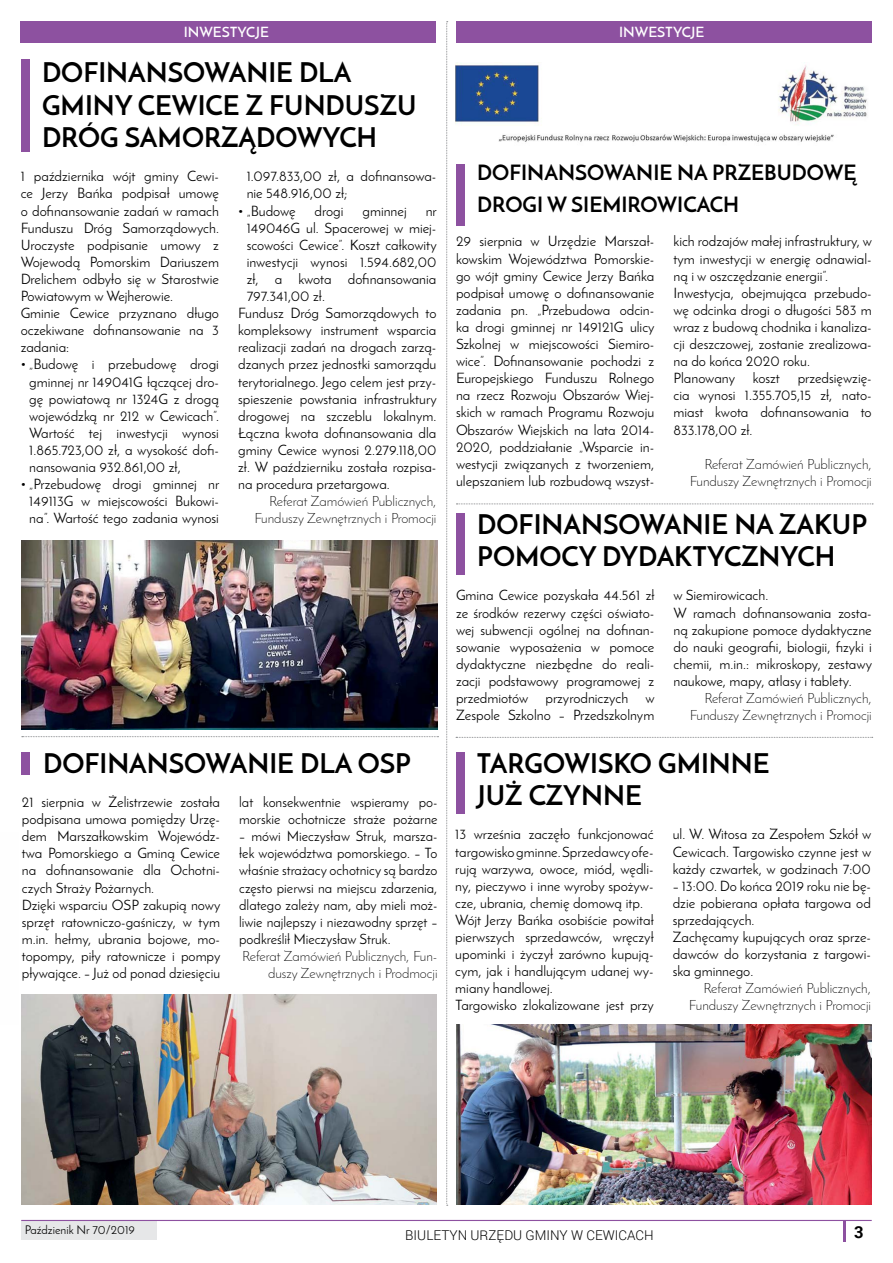
<style>
.page{position:relative;width:893px;height:1263px;background:#fff}
.page>*{position:absolute;margin:0;border:0;box-sizing:border-box;transform-origin:0 0}
.t1{font:700 27px/32.4px "Josefin Sans";color:#000}
.t2{font:700 27px/32.4px "Josefin Sans";letter-spacing:.065em;color:#000}
.t3{font:700 21px/32.4px "Josefin Sans";letter-spacing:.14em;color:#000}
.t4{font:700 16.5px "Roboto";color:#000}
.t5{font:14.25px/17.1px "Josefin Sans";color:#000}
.t6{font:300 14.25px/17.1px "Josefin Sans";color:#000;text-align:right}
.t7{font:600 14.25px "Josefin Sans";color:#fff}
.t8{font:300 13.5px "Roboto";color:#000}
.t9{font:12px "Josefin Sans";color:#000}
</style>
<div class="page">
<div style="left:21px;top:1220px;width:135px;height:19px;background:#e6e7e8"></div>
<hr style="left:21px;top:1220px;width:851px;height:1px;background:#8d51a0">
<hr style="left:843px;top:1220px;width:3px;height:22px;background:#8d51a0">
<div style="left:21px;top:21px;width:415px;height:22px;background:#8d51a0"></div>
<div style="left:456px;top:21px;width:416px;height:22px;background:#8d51a0"></div>
<div style="left:21px;top:60px;width:9px;height:92px;background:#8d51a0"></div>
<div style="left:456px;top:164px;width:9px;height:61px;background:#8d51a0"></div>
<div style="left:21px;top:753px;width:9px;height:22px;background:#8d51a0"></div>
<div style="left:456px;top:514px;width:9px;height:61px;background:#8d51a0"></div>
<div style="left:456px;top:753px;width:9px;height:61px;background:#8d51a0"></div>
<svg style="left:456px;top:503px;width:417px;height:1px"></svg>
<svg style="left:456px;top:737px;width:417px;height:1px"></svg>
<svg style="left:22px;top:736px;width:416px;height:1px"></svg>
<svg style="left:446px;top:21px;width:2px;height:1185px"></svg>
<img style="left:21px;top:540px;width:416px;height:190px">
<img style="left:456px;top:1025px;width:415px;height:180px">
<img style="left:21px;top:994px;width:416px;height:211px">
<img style="left:456px;top:63px;width:411px;height:79px">
<p class="t7" style="left:184px;top:23px;width:87px">INWESTYCJE</p>
<p class="t7" style="left:619px;top:23px;width:87px">INWESTYCJE</p>
<h1 class="t1" style="left:42px;top:57px;width:75px">DOFINANSOWANIE</h1>
<h1 class="t1" style="left:299px;top:57px;width:54px">DLA</h1>
<h1 class="t1" style="left:42px;top:89px;width:114px">GMINY CEWICE</h1>
<h1 class="t1" style="left:42px;top:89px;width:376px;text-indent:204px">Z FUNDUSZU<br>DRÓG SA MORZĄDOW</h1>
<h1 class="t1" style="left:322px;top:121px;width:56px">YCH</h1>
<p class="t5" style="left:21px;top:168px;width:200px">1 października wójt gminy Cewi&shy;ce Jerzy Bańka podpisał umowę o dofinansowanie zadań w ramach<br>Funduszu Dróg Samorządowych.<br>Uroczyste podpisanie umowy z<br>Wojewodą Pomorskim Dariuszem<br>Drelichem odbyło się w Starostwie<br>Powiatowym w Wejherowie.<br>Gminie Cewice przyznano długo oczekiwane dofinansowanie na 3 zadania:</p>
<p class="t5" style="left:29px;top:356px;width:191px;text-align:justify;text-indent:-9px">• „Budowę i przebudowę drogi gminnej nr 149041G łączącej dro&shy;gę powiatową nr 1324G z drogą wojewódzką nr 212 w Cewicach”.<br>Wartość tej inwestycji wynosi 1.865.723,00 zł, a wysokość dofi&shy;nansowania 932.861,00 zł,</p>
<p class="t5" style="left:21px;top:475px;width:200px;text-align:center">• „Przebudowę drogi gminnej nr<br>149113G w miejscowości Bukowi&shy;na”. Wartość tego zadania wynosi</p>
<p class="t5" style="left:247px;top:168px;width:191px">1.097.833,00 zł, a dofinansowa&shy;nie 548.916,00 zł;</p>
<p class="t5" style="left:238px;top:202px;width:59px">• „Budowę</p>
<p class="t5" style="left:315px;top:202px;width:30px">drogi</p>
<p class="t5" style="left:362px;top:202px;width:46px">gminnej</p>
<p class="t5" style="left:426px;top:202px;width:13px">nr</p>
<p class="t5" style="left:247px;top:219px;width:191px">149046G ul. Spacerowej w miej-</p>
<p class="t5" style="left:247px;top:236px;width:192px">scowości Cewice”. Koszt całkowity</p>
<p class="t5" style="left:247px;top:253px;width:191px">inwestycji wynosi 1.594.682,00</p>
<p class="t5" style="left:247px;top:270px;width:191px">zł, a kwota dofinansowania</p>
<p class="t5" style="left:247px;top:287px;width:80px">797.341,00 zł.</p>
<p class="t5" style="left:238px;top:304px;width:200px">Fundusz Dróg Samorządowych to</p>
<p class="t5" style="left:238px;top:322px;width:200px">kompleksowy instrument wsparcia</p>
<p class="t5" style="left:238px;top:339px;width:200px">realizacji zadań na drogach zarzą-</p>
<p class="t5" style="left:238px;top:356px;width:200px">dzanych przez jednostki samorządu</p>
<p class="t5" style="left:238px;top:373px;width:200px">terytorialnego. Jego celem jest przy-</p>
<p class="t5" style="left:238px;top:390px;width:200px">spieszenie powstania infrastruktury</p>
<p class="t5" style="left:238px;top:407px;width:200px">drogowej na szczeblu lokalnym.</p>
<p class="t5" style="left:238px;top:424px;width:200px">Łączna kwota dofinansowania dla</p>
<p class="t5" style="left:238px;top:441px;width:200px">gminy Cewice wynosi 2.279.118,00</p>
<p class="t5" style="left:238px;top:458px;width:200px">zł. W październiku została rozpisa-</p>
<p class="t5" style="left:238px;top:475px;width:153px">na procedura przetargowa.</p>
<p class="t6" style="left:254px;top:493px;width:184px">Referat Zamówień Publicznych,<br>Funduszy Zewnętrznych i Promocji</p>
<h1 class="t1" style="left:43px;top:747px;width:75px">DOFINANSOWANIE</h1>
<h1 class="t1" style="left:300px;top:747px;width:76px">DLAOSP</h1>
<p class="t5" style="left:22px;top:793px;width:200px">21 sierpnia w Żelistrzewie została podpisana umowa pomiędzy Urzę&shy;dem Marszałkowskim Wojewódz&shy;twa Pomorskiego a Gminą Cewice na dofinansowanie dla Ochotni&shy;czych Straży Pożarnych.<br>Dzięki wsparciu OSP zakupią nowy sprzęt ratowniczo-gaśniczy, w tym m.in. hełmy, ubrania bojowe, mo&shy;topompy, piły ratownicze i pompy pływające. – Już od ponad dziesięciu</p>
<p class="t5" style="left:239px;top:793px;width:200px">lat konsekwentnie wspieramy po&shy;morskie ochotnicze straże pożarne</p>
<p class="t5" style="left:239px;top:828px;width:200px;text-align:justify">– mówi Mieczysław Struk, marsza&shy;łek województwa pomorskiego. – To właśnie strażacy ochotnicy są bardzo często pierwsi na miejscu zdarzenia, dlatego zależy nam, aby mieli moż&shy;liwie najlepszy i niezawodny sprzęt – podkreślił Mieczysław Struk.</p>
<p class="t6" style="left:242px;top:947px;width:197px">Referat Zamówień Publicznych, Fun&shy;duszy Zewnętrznych i Prodmocji</p>
<h2 class="t3" style="left:477px;top:156px;width:378px">DOFINANSOWANIE NA PRZEBU DOWĘ<br>DROGI W SIEMIROWICACH</h2>
<p class="t5" style="left:456px;top:233px;width:200px;text-align:justify">29 sierpnia w Urzędzie Marszał&shy;kowskim Województwa Pomorskie&shy;go wójt gminy Cewice Jerzy Bańka podpisał umowę o dofinansowanie zadania pn. „Przebudowa odcin&shy;ka drogi gminnej nr 149121G ulicy Szkolnej w miejscowości Siemiro&shy;wice”. Dofinansowanie pochodzi z Europejskiego Funduszu Rolnego na rzecz Rozwoju Obszarów Wiej&shy;skich w ramach Programu Rozwoju Obszarów Wiejskich na lata 2014- 2020, poddziałanie „Wsparcie in&shy;westycji związanych z tworzeniem, ulepszaniem lub rozbudową wszyst-</p>
<p class="t5" style="left:673px;top:233px;width:200px">kich rodzajów małej infrastruktury, w tym inwestycji w energię odnawial&shy;ną i w oszczędzanie energii”.<br>Inwestycja, obejmująca przebudo&shy;wę odcinka drogi o długości 583 m wraz z budową chodnika i kanaliza&shy;cji deszczowej, zostanie zrealizowa&shy;na do końca 2020 roku.<br>Planowany koszt przedsięwzię&shy;cia wynosi 1.355.705,15 zł, nato&shy;miast kwota dofinansowania to<br>833.178,00 zł.</p>
<p class="t6" style="left:690px;top:455px;width:184px">Referat Zamówień Publicznych,<br>Funduszy Zewnętrznych i Promocji</p>
<h1 class="t2" style="left:477px;top:508px;width:391px">DOFINANSOWANIE NA ZAKU P<br>POMOCY DYDAKTYCZNYCH</h1>
<p class="t5" style="left:456px;top:587px;width:200px;text-align:justify">Gmina Cewice pozyskała 44.561 zł ze środków rezerwy części oświato&shy;wej subwencji ogólnej na dofinan&shy;sowanie wyposażenia w pomoce dydaktyczne niezbędne do reali&shy;zacji podstawowy programowej z przedmiotów przyrodniczych w Zespole Szkolno – Przedszkolnym</p>
<p class="t5" style="left:673px;top:587px;width:200px">w Siemirowicach.<br>W ramach dofinansowania zosta&shy;ną zakupione pomoce dydaktyczne do nauki geografii, biologii, fizyki i chemii, m.in.: mikroskopy, zestawy naukowe, mapy, atlasy i tablety.</p>
<p class="t6" style="left:690px;top:689px;width:184px">Referat Zamówień Publicznych,<br>Funduszy Zewnętrznych i Promocji</p>
<h1 class="t1" style="left:477px;top:747px;width:86px">TARGOWISKO</h1>
<h1 class="t1" style="left:658px;top:747px;width:61px">GMINNE</h1>
<h1 class="t1" style="left:477px;top:779px;width:125px">JUŻ CZYNNE</h1>
<p class="t5" style="left:455px;top:826px;width:200px">13 września zaczęło funkcjonować targowisko gminne. Sprzedawcy ofe&shy;rują warzywa, owoce, miód, wędli&shy;ny, pieczywo i inne wyroby spożyw&shy;cze, ubrania, chemię domową itp.<br>Wójt Jerzy Bańka osobiście powitał pierwszych sprzedawców, wręczył upominki i życzył zarówno kupują&shy;cym, jak i handlującym udanej wy&shy;miany handlowej.<br>Targowisko zlokalizowane jest przy</p>
<p class="t5" style="left:673px;top:826px;width:200px;text-align:justify">ul. W. Witosa za Zespołem Szkół w Cewicach. Targowisko czynne jest w każdy czwartek, w godzinach 7:00</p>
<p class="t5" style="left:673px;top:877px;width:200px">– 13:00. Do końca 2019 roku nie bę&shy;dzie pobierana opłata targowa od sprzedających.<br>Zachęcamy kupujących oraz sprze&shy;dawców do korzystania z targowi&shy;ska gminnego.</p>
<p class="t6" style="left:689px;top:980px;width:184px">Referat Zamówień Publicznych,<br>Funduszy Zewnętrznych i Promocji</p>
<p class="t9" style="left:25px;top:1222px;width:112px">Paździenik Nr 70/2019</p>
<p class="t4" style="left:854px;top:1220px;width:11px">3</p>
<p class="t8" style="left:405px;top:1226px;width:250px">BIULETYN URZĘDU GMINY W CEWICACH</p>
</div>
